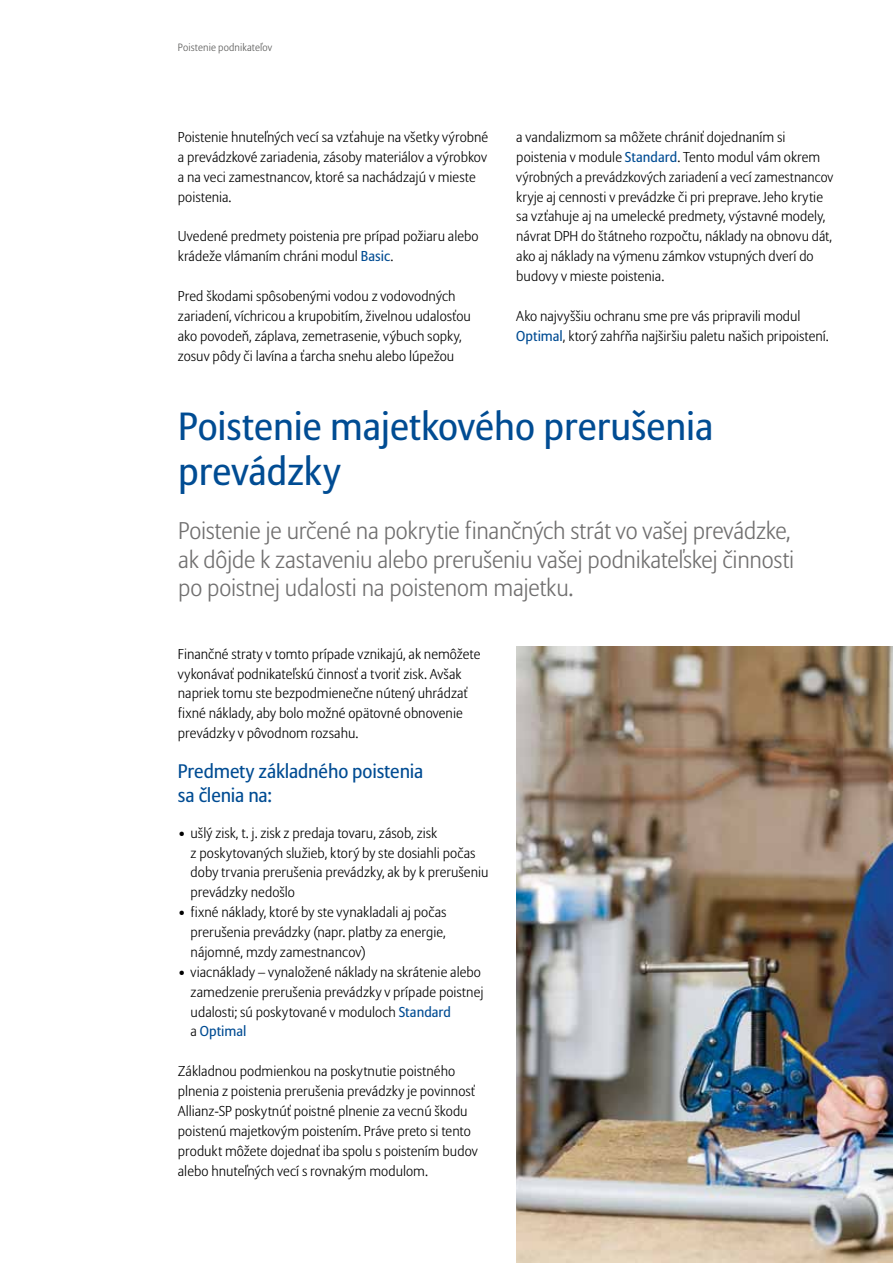
<style>
.page{position:relative;width:893px;height:1263px;background:#fff}
.page>*{position:absolute;margin:0;border:0;box-sizing:border-box;transform-origin:0 0}
.t1{font:39px/45px "Allianz Sans";color:#004c93}
.t2{font:300 24px/28.5px "Allianz Sans";letter-spacing:-.01em;color:#706f6f}
.t3{font:19.5px/24px "Allianz Sans";letter-spacing:-.005em;color:#004c93}
.t4{font:300 14.25px/20px "Allianz Sans";color:#000}
.t5{font:300 10.5px "Allianz Sans";letter-spacing:.015em;color:#575756}
.s1{font-weight:400;color:#004c93}
.s2{font-weight:700}
</style>
<div class="page">
<img style="left:516px;top:646px;width:377px;height:617px">
<p class="t5" style="left:178px;top:41px;width:96px">Poistenie podnikateľov</p>
<p class="t4" style="left:178px;top:128px;width:312px">Poistenie hnuteľných vecí sa vzťahuje na všetky výrobné a prevádzkové zariadenia, zásoby materiálov a výrobkov a na veci zamestnancov, ktoré sa nachádzajú v mieste poistenia.</p>
<p class="t4" style="left:178px;top:227px;width:302px">Uvedené predmety poistenia pre prípad požiaru alebo krádeže vlámaním chráni modul <span class="s1">Basic</span>.</p>
<p class="t4" style="left:178px;top:287px;width:295px">Pred škodami spôsobenými vodou z vodovodných zariadení, víchricou a krupobitím, živelnou udalosťou ako povodeň, záplava, zemetrasenie, výbuch sopky, zosuv pôdy či lavína a ťarcha snehu alebo lúpežou</p>
<p class="t4" style="left:516px;top:128px;width:319px">a vandalizmom sa môžete chrániť dojednaním si poistenia v module <span class="s1">Standard</span>. Tento modul vám okrem výrobných a prevádzkových zariadení a vecí zamestnancov kryje aj cennosti v prevádzke či pri preprave. Jeho krytie sa vzťahuje aj na umelecké predmety, výstavné modely, návrat DPH do štátneho rozpočtu, náklady na obnovu dát, ako aj náklady na výmenu zámkov vstupných dverí do budovy v mieste poistenia.</p>
<p class="t4" style="left:516px;top:306px;width:314px">Ako najvyššiu ochranu sme pre vás pripravili modul<br><span class="s1">Optimal</span>, ktorý zahŕňa najširšiu paletu našich pripoistení.</p>
<h1 class="t1" style="left:178px;top:406px;width:537px">Poistenie majetkového prerušenia prevádzky</h1>
<h2 class="t2" style="left:178px;top:518px;width:618px">Poistenie je určené na pokrytie finančných strát vo vašej prevádzke, ak dôjde k zastaveniu alebo prerušeniu vašej podnikateľskej činnosti po poistnej udalosti na poistenom majetku.</h2>
<p class="t4" style="left:178px;top:644px;width:304px">Finančné straty v tomto prípade vznikajú, ak nemôžete vykonávať podnikateľskú činnosť a tvoriť zisk. Avšak napriek tomu ste bezpodmienečne nútený uhrádzať fixné náklady, aby bolo možné opätovné obnovenie prevádzky v pôvodnom rozsahu.</p>
<h3 class="t3" style="left:178px;top:760px;width:247px">Predmety základného poistenia sa členia na:</h3>
<p class="t4" style="left:191px;top:823px;width:299px;text-indent:-13px"><span class="s2">•</span> ušlý zisk, t. j. zisk z predaja tovaru, zásob, zisk<br>z poskytovaných služieb, ktorý by ste dosiahli počas doby trvania prerušenia prevádzky, ak by k prerušeniu prevádzky nedošlo</p>
<p class="t4" style="left:191px;top:903px;width:257px;text-align:justify;text-indent:-13px"><span class="s2">•</span> fixné náklady, ktoré by ste vynakladali aj počas prerušenia prevádzky (napr. platby za energie, nájomné, mzdy zamestnancov)</p>
<p class="t4" style="left:191px;top:962px;width:294px;text-indent:-13px"><span class="s2">•</span> viacnáklady – vynaložené náklady na skrátenie alebo zamedzenie prerušenia prevádzky v prípade poistnej udalosti; sú poskytované v moduloch <span class="s1">Standard<br></span>a <span class="s1">Optimal</span></p>
<p class="t4" style="left:178px;top:1062px;width:301px">Základnou podmienkou na poskytnutie poistného plnenia z poistenia prerušenia prevádzky je povinnosť Allianz-SP poskytnúť poistné plnenie za vecnú škodu poistenú majetkovým poistením. Práve preto si tento produkt môžete dojednať iba spolu s poistením budov alebo hnuteľných vecí s rovnakým modulom.</p>
</div>
